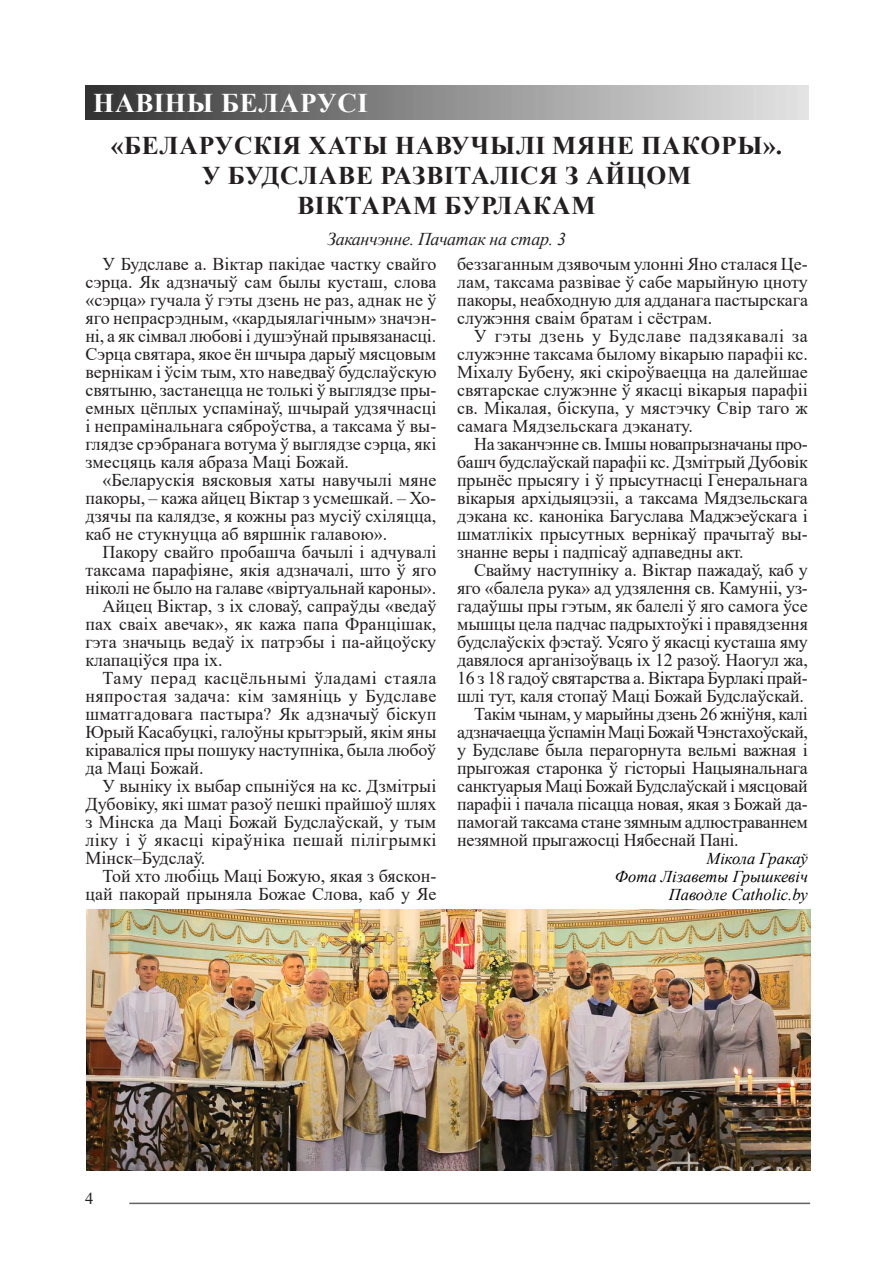
<style>
.page{position:relative;width:893px;height:1263px;background:#fff}
.page>*{position:absolute;margin:0;border:0;box-sizing:border-box;transform-origin:0 0}
.t1{font:700 27px "Times New Roman";letter-spacing:.035em;color:#fff}
.t2{font:700 25.5px/30px "Times New Roman";letter-spacing:.035em;color:#231f20;text-align:center}
.t3{font:18px/18px "Times New Roman";letter-spacing:-.01em;color:#231f20;text-align:justify}
.t4{font:18px "Times New Roman";letter-spacing:.02em;color:#231f20}
.t5{font:18px "Times New Roman";letter-spacing:-.03em;color:#231f20}
.t6{font:18px "Times New Roman";letter-spacing:.01em;color:#231f20}
.t7{font:18px "Times New Roman";letter-spacing:.03em;color:#231f20}
.t8{font:italic 18px "Times New Roman";letter-spacing:-.02em;color:#231f20}
.t9{font:italic 16.5px/18px "Times New Roman";color:#000;text-align:right}
.t10{font:16.5px "Times New Roman";color:#231f20}
</style>
<div class="page">
<img style="left:85px;top:85px;width:723px;height:34px">
<hr style="left:129px;top:1202px;width:681px;height:2px;background:#636366">
<img style="left:87px;top:909px;width:723px;height:261px">
<h1 class="t1" style="left:93px;top:83px;width:276px">НАВІНЫ БЕЛАРУСІ</h1>
<h2 class="t2" style="left:111px;top:129px;width:673px">«БЕЛАРУСКІЯ ХАТЫ НАВУЧЫЛІ МЯНЕ ПАКОРЫ».<br>У БУДСЛАВЕ РАЗВІТАЛІСЯ З АЙЦОМ<br>ВІКТАРАМ БУРЛАКАМ</h2>
<p class="t8" style="left:327px;top:227px;width:240px">Заканчэнне. Пачатак на стар. 3</p>
<p class="t3" style="left:86px;top:254px;width:352px;text-indent:17px">У Будславе а. Віктар пакідае частку свайго сэрца. Як адзначыў сам былы кусташ, слова «сэрца» гучала ў гэты дзень не раз, аднак не ў яго непрасрэдным, «кардыялагічным» значэн&shy;ні, а як сімвал любові і душэўнай прывязанасці.<br>Сэрца святара, якое ён шчыра дарыў мясцовым вернікам і ўсім тым, хто наведваў будслаўскую святыню, застанецца не толькі ў выглядзе пры&shy;емных цёплых успамінаў, шчырай удзячнасці і непрамінальнага сяброўства, а таксама ў вы&shy;глядзе срэбранага вотума ў выглядзе сэрца, які змесцяць каля абраза Маці Божай.</p>
<p class="t3" style="left:86px;top:470px;width:352px;text-indent:17px">«Беларускія вясковыя хаты навучылі мяне пакоры, – кажа айцец Віктар з усмешкай. – Хо&shy;дзячы па калядзе, я кожны раз мусіў схіляцца, каб не стукнуцца аб вяршнік галавою».</p>
<p class="t3" style="left:102px;top:542px;width:335px">Пакору свайго пробашча бачылі і адчувалі</p>
<p class="t3" style="left:86px;top:560px;width:352px">таксама парафіяне, якія адзначалі, што ў яго</p>
<p class="t3" style="left:86px;top:578px;width:352px">ніколі не было на галаве «віртуальнай кароны».</p>
<p class="t3" style="left:102px;top:596px;width:335px">Айцец Віктар, з іх словаў, сапраўды «ведаў</p>
<p class="t3" style="left:86px;top:614px;width:352px">пах сваіх авечак», як кажа папа Францішак,</p>
<p class="t3" style="left:86px;top:632px;width:352px">гэта значыць ведаў іх патрэбы і па-айцоўску</p>
<p class="t3" style="left:86px;top:650px;width:139px">клапаціўся пра іх.</p>
<p class="t7" style="left:102px;top:665px;width:335px">Таму перад касцёльнымі ўладамі стаяла</p>
<p class="t4" style="left:86px;top:683px;width:352px">няпростая задача: кім замяніць у Будславе</p>
<p class="t6" style="left:86px;top:701px;width:352px">шматгадовага пастыра? Як адзначыў біскуп</p>
<p class="t3" style="left:86px;top:722px;width:352px">Юрый Касабуцкі, галоўны крытэрый, якім яны</p>
<p class="t3" style="left:86px;top:740px;width:352px">кіраваліся пры пошуку наступніка, была любоў</p>
<p class="t3" style="left:86px;top:758px;width:120px">да Маці Божай.</p>
<p class="t3" style="left:102px;top:776px;width:335px">У выніку іх выбар спыніўся на кс. Дзмітрыі</p>
<p class="t3" style="left:86px;top:794px;width:352px">Дубовіку, які шмат разоў пешкі прайшоў шлях</p>
<p class="t3" style="left:86px;top:812px;width:352px">з Мінска да Маці Божай Будслаўскай, у тым</p>
<p class="t4" style="left:86px;top:827px;width:352px">ліку і ў якасці кіраўніка пешай пілігрымкі</p>
<p class="t3" style="left:86px;top:848px;width:121px">Мінск–Будслаў.</p>
<p class="t3" style="left:102px;top:866px;width:335px">Той хто любіць Маці Божую, якая з бяскон-</p>
<p class="t3" style="left:86px;top:884px;width:352px">цай пакорай прыняла Божае Слова, каб у Яе</p>
<p class="t3" style="left:457px;top:254px;width:352px">беззаганным дзявочым улонні Яно сталася Це&shy;лам, таксама развівае ў сабе марыйную цноту пакоры, неабходную для адданага пастырскага служэння сваім братам і сёстрам.</p>
<p class="t3" style="left:457px;top:326px;width:352px;text-indent:17px">У гэты дзень у Будславе падзякавалі за служэнне таксама былому вікарыю парафіі кс.<br>Міхалу Бубену, які скіроўваецца на далейшае святарскае служэнне ў якасці вікарыя парафіі св. Мікалая, біскупа, у мястэчку Свір таго ж самага Мядзельскага дэканату.</p>
<p class="t3" style="left:457px;top:434px;width:352px;text-indent:17px">На заканчэнне св. Імшы новапрызначаны про&shy;башч будслаўскай парафіі кс. Дзмітрый Дубовік прынёс прысягу і ў прысутнасці Генеральнага вікарыя архідыяцэзіі, а таксама Мядзельскага дэкана кс. каноніка Багуслава Маджэеўскага і шматлікіх прысутных вернікаў прачытаў вы&shy;знанне веры і падпісаў адпаведны акт.</p>
<p class="t3" style="left:474px;top:560px;width:335px">Свайму наступніку а. Віктар пажадаў, каб у</p>
<p class="t3" style="left:457px;top:578px;width:352px">яго «балела рука» ад удзялення св. Камуніі, уз-</p>
<p class="t3" style="left:457px;top:596px;width:352px">гадаўшы пры гэтым, як балелі ў яго самога ўсе</p>
<p class="t3" style="left:457px;top:614px;width:352px">мышцы цела падчас падрыхтоўкі і правядзення</p>
<p class="t3" style="left:457px;top:632px;width:352px">будслаўскіх фэстаў. Усяго ў якасці кусташа яму</p>
<p class="t3" style="left:457px;top:650px;width:352px">давялося арганізоўваць іх 12 разоў. Наогул жа,</p>
<p class="t3" style="left:457px;top:668px;width:352px">16 з 18 гадоў святарства а. Віктара Бурлакі прай-</p>
<p class="t3" style="left:457px;top:686px;width:348px">шлі тут, каля стопаў Маці Божай Будслаўскай.</p>
<p class="t3" style="left:474px;top:704px;width:335px">Такім чынам, у марыйны дзень 26 жніўня, калі</p>
<p class="t5" style="left:457px;top:719px;width:352px">адзначаецца ўспамін Маці Божай Чэнстахоўскай,</p>
<p class="t3" style="left:457px;top:740px;width:352px">у Будславе была перагорнута вельмі важная і</p>
<p class="t3" style="left:457px;top:758px;width:352px">прыгожая старонка ў гісторыі Нацыянальнага</p>
<p class="t3" style="left:457px;top:776px;width:352px">санктуарыя Маці Божай Будслаўскай і мясцовай</p>
<p class="t3" style="left:457px;top:794px;width:352px">парафіі і пачала пісацца новая, якая з Божай да-</p>
<p class="t3" style="left:457px;top:812px;width:352px">памогай таксама стане зямным адлюстраваннем</p>
<p class="t3" style="left:457px;top:830px;width:283px">незямной прыгажосці Нябеснай Пані.</p>
<p class="t9" style="left:615px;top:849px;width:195px">Мікола Гракаў<br>Фота Лізаветы Грышкевіч<br>Паводле Catholic.by</p>
<p class="t10" style="left:85px;top:1186px;width:10px">4</p>
</div>
